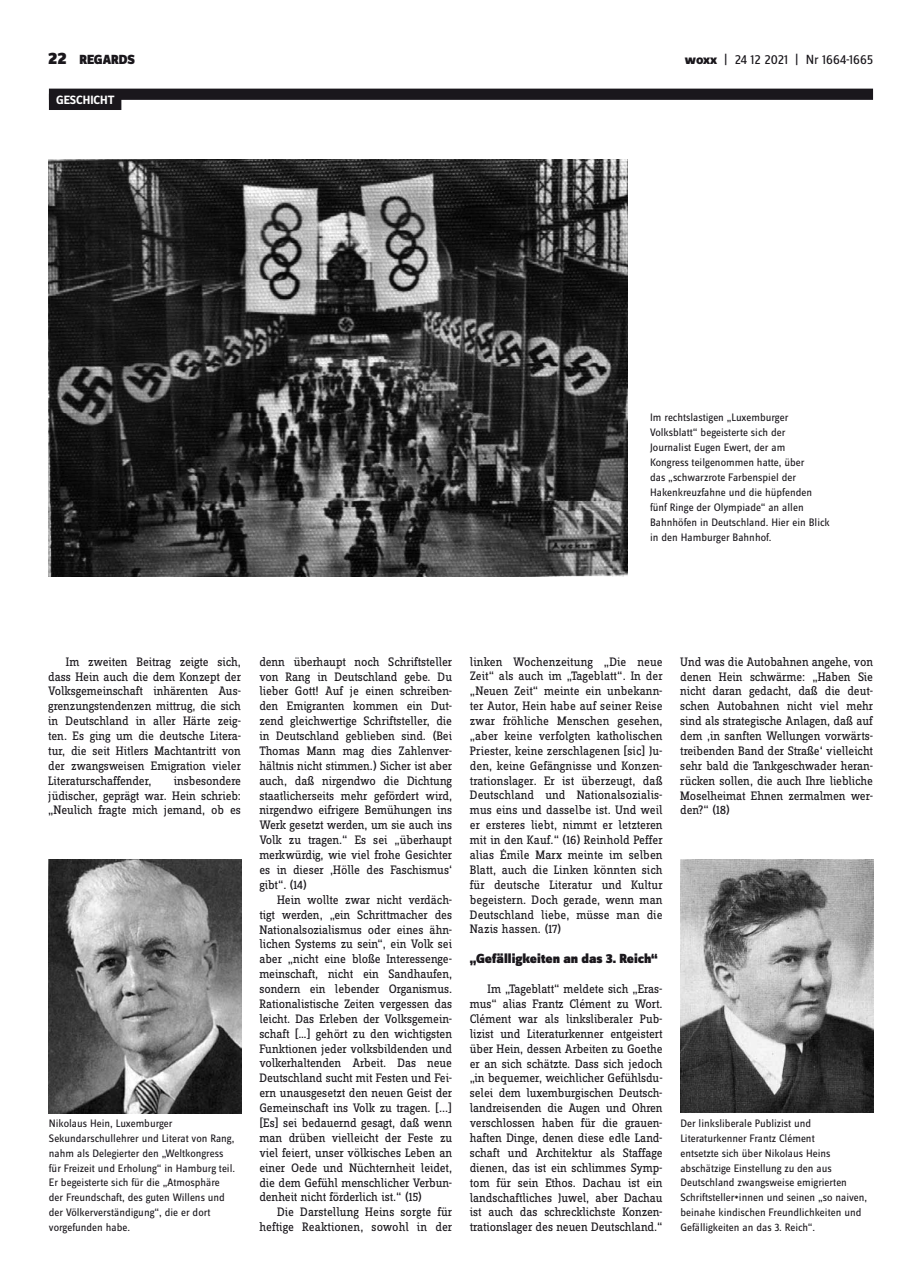
<style>
.page{position:relative;width:922px;height:1276px;background:#fff}
.page>*{position:absolute;margin:0;border:0;box-sizing:border-box;transform-origin:0 0}
.t1{font:900 13.75px "Zine Sans Dis";color:#1a171c}
.t2{font:13.75px "Zine Sans Dis";letter-spacing:-.01em;color:#1a171c}
.t3{font:12.75px/14.9px "Zine Slab Dis";letter-spacing:-.01em;color:#1a171c;text-align:justify}
.t4{font:12.75px "Zine Slab Dis";letter-spacing:.01em;color:#1a171c}
.t5{font:700 12.5px "Zine Sans Dis";color:#fff}
.t6{font:11.25px/14.9px "Zine Sans Dis";color:#1a171c}
.s1{font-size:17.5px}
.s2{font-weight:800}
</style>
<div class="page">
<div style="left:49px;top:89px;width:823px;height:11px;background:#1a171c"></div>
<div style="left:49px;top:94px;width:72px;height:16px;background:#1a171c"></div>
<img style="left:49px;top:159px;width:578px;height:417px">
<img style="left:680px;top:859px;width:192px;height:253px">
<img style="left:49px;top:859px;width:192px;height:254px">
<p class="t1" style="left:48px;top:52px;width:88px"><span class="s1">22</span> REGARDS</p>
<p class="t2" style="left:684px;top:53px;width:190px"><span class="s2">woxx</span> | 24 12 2021 | Nr 1664-1665</p>
<p class="t5" style="left:56px;top:93px;width:60px">GESCHICHT</p>
<p class="t6" style="left:650px;top:411px;width:181px">I m rechtslastigen „Luxemburger Volksblatt“ begeisterte sich der<br>Journalist Eugen Ewert, der am<br>Kongress teilgenommen hatte, über<br>das „schwarzrote Farbenspiel der Hakenkreuzfahne und die hüpfenden fünf Ringe der Olympiade“ an allen Bahnhöfen in Deutschland. Hier ein Blick in den Hamburger Bahnhof.</p>
<p class="t3" style="left:48px;top:654px;width:194px;text-indent:18px">Im zweiten Beitrag zeigte sich, dass Hein auch die dem Konzept der Volksgemeinschaft inhärenten Aus&shy;grenzungstendenzen mittrug, die sich in Deutschland in aller Härte zeig&shy;ten. Es ging um die deutsche Litera&shy;tur, die seit Hitlers Machtantritt von der zwangsweisen Emigration vieler Literaturschaffender,</p>
<p class="t3" style="left:48px;top:773px;width:194px;text-indent:125px">insbesondere jüdischer, geprägt war. Hein schrieb: „Neulich fragte mich jemand, ob es</p>
<p class="t6" style="left:49px;top:1116px;width:188px">Nikolaus Hein, Luxemburger Sekundarschullehrer und Literat von Rang, nahm als Delegierter den „Weltkongress für Freizeit und Erholung“ in Hamburg teil.<br>Er begeisterte sich für die „Atmosphäre der Freundschaft, des guten Willens und der Völkerverständigung“, die er dort vorgefunden habe.</p>
<p class="t3" style="left:259px;top:654px;width:194px">denn überhaupt noch Schriftsteller</p>
<p class="t3" style="left:259px;top:669px;width:194px">von Rang in Deutschland gebe. Du</p>
<p class="t3" style="left:259px;top:684px;width:194px">lieber Gott! Auf je einen schreiben-</p>
<p class="t3" style="left:259px;top:699px;width:194px">den Emigranten kommen ein Dut-</p>
<p class="t3" style="left:259px;top:714px;width:194px">zend gleichwertige Schriftsteller, die</p>
<p class="t3" style="left:259px;top:729px;width:194px">in Deutschland geblieben sind. (Bei</p>
<p class="t3" style="left:259px;top:744px;width:194px">Thomas Mann mag dies Zahlenver-</p>
<p class="t3" style="left:259px;top:758px;width:194px">hältnis nicht stimmen.) Sicher ist aber</p>
<p class="t3" style="left:259px;top:773px;width:194px">auch, daß nirgendwo die Dichtung</p>
<p class="t3" style="left:259px;top:788px;width:194px">staatlicherseits mehr gefördert wird,</p>
<p class="t3" style="left:259px;top:803px;width:194px">nirgendwo eifrigere Bemühungen ins</p>
<p class="t3" style="left:259px;top:818px;width:194px">Werk gesetzt werden, um sie auch ins</p>
<p class="t3" style="left:259px;top:833px;width:194px">Volk zu tragen.“ Es sei „überhaupt</p>
<p class="t3" style="left:259px;top:848px;width:194px">merkwürdig, wie viel frohe Gesichter</p>
<p class="t3" style="left:259px;top:863px;width:194px">es in dieser ‚Hölle des Faschismus‘</p>
<p class="t3" style="left:259px;top:878px;width:49px">gibt“. (14)</p>
<p class="t3" style="left:277px;top:892px;width:176px">Hein wollte zwar nicht verdäch-</p>
<p class="t3" style="left:259px;top:907px;width:194px">tigt werden, „ein Schrittmacher des</p>
<p class="t3" style="left:259px;top:922px;width:194px">Nationalsozialismus oder eines ähn-</p>
<p class="t3" style="left:259px;top:937px;width:194px">lichen Systems zu sein“, ein Volk sei</p>
<p class="t3" style="left:259px;top:952px;width:194px">aber „nicht eine bloße Interessenge-</p>
<p class="t3" style="left:259px;top:967px;width:194px">meinschaft, nicht ein Sandhaufen,</p>
<p class="t3" style="left:259px;top:982px;width:194px">sondern ein lebender Organismus.</p>
<p class="t3" style="left:259px;top:997px;width:194px">Rationalistische Zeiten vergessen das</p>
<p class="t3" style="left:259px;top:1011px;width:194px">leicht. Das Erleben der Volksgemein-</p>
<p class="t3" style="left:259px;top:1026px;width:194px">schaft […] gehört zu den wichtigsten</p>
<p class="t3" style="left:259px;top:1041px;width:194px">Funktionen jeder volksbildenden und</p>
<p class="t3" style="left:259px;top:1056px;width:194px">volkerhaltenden Arbeit. Das neue</p>
<p class="t3" style="left:259px;top:1071px;width:194px">Deutschland sucht mit Festen und Fei-</p>
<p class="t3" style="left:259px;top:1086px;width:194px">ern unausgesetzt den neuen Geist der</p>
<p class="t3" style="left:259px;top:1101px;width:194px">Gemeinschaft ins Volk zu tragen. [...]</p>
<p class="t3" style="left:259px;top:1116px;width:194px">[Es] sei bedauernd gesagt, daß wenn</p>
<p class="t3" style="left:259px;top:1130px;width:194px">man drüben vielleicht der Feste zu</p>
<p class="t3" style="left:259px;top:1145px;width:194px">viel feiert, unser völkisches Leben an</p>
<p class="t3" style="left:259px;top:1160px;width:194px">einer Oede und Nüchternheit leidet,</p>
<p class="t3" style="left:259px;top:1175px;width:194px">die dem Gefühl menschlicher Verbun-</p>
<p class="t3" style="left:259px;top:1190px;width:164px">denheit nicht förderlich ist.“ (15)</p>
<p class="t4" style="left:277px;top:1206px;width:176px">Die Darstellung Heins sorgte für</p>
<p class="t3" style="left:259px;top:1220px;width:194px">heftige Reaktionen, sowohl in der</p>
<p class="t3" style="left:469px;top:654px;width:194px">linken Wochenzeitung „Die neue Zeit“ als auch im „Tageblatt“. In der „Neuen Zeit“ meinte ein unbekann&shy;ter Autor, Hein habe auf seiner Reise zwar fröhliche Menschen gesehen, „aber keine verfolgten katholischen Priester, keine zerschlagenen [sic] Ju&shy;den, keine Gefängnisse und Konzen&shy;trationslager. Er ist überzeugt, daß Deutschland und Nationalsozialis&shy;mus eins und dasselbe ist. Und weil er ersteres liebt, nimmt er letzteren mit in den Kauf.“ (16) Reinhold Peffer alias Émile Marx meinte im selben Blatt, auch die Linken könnten sich für deutsche Literatur und Kultur begeistern. Doch gerade, wenn man Deutschland liebe, müsse man die Nazis hassen. (17)</p>
<p class="t1" style="left:469px;top:951px;width:189px">„Gefälligkeiten an das 3. Reich“</p>
<p class="t3" style="left:469px;top:982px;width:194px;text-indent:18px">Im „Tageblatt“ meldete sich „Eras&shy;mus“ alias Frantz Clément zu Wort.<br>Clément war als linksliberaler Pub&shy;lizist und Literaturkenner entgeistert über Hein, dessen Arbeiten zu Goethe er an sich schätzte. Dass sich jedoch „in bequemer, weichlicher Gefühlsdu&shy;selei dem luxemburgischen Deutsch&shy;landreisenden die Augen und Ohren verschlossen haben für die grauen&shy;haften Dinge, denen diese edle Land&shy;schaft und Architektur als Staffage dienen, das ist ein schlimmes Symp&shy;tom für sein Ethos. Dachau ist ein landschaftliches Juwel, aber Dachau ist auch das schrecklichste Konzen&shy;trationslager des neuen Deutschland.“</p>
<p class="t3" style="left:680px;top:654px;width:194px">Und was die Autobahnen angehe, von denen Hein schwärme: „Haben Sie nicht daran gedacht, daß die deut&shy;schen Autobahnen nicht viel mehr sind als strategische Anlagen, daß auf dem ‚in sanften Wellungen vorwärts&shy;treibenden Band der Straße‘ vielleicht sehr bald die Tankgeschwader heran&shy;rücken sollen, die auch Ihre liebliche Moselheimat Ehnen zermalmen wer&shy;den?“ (18)</p>
<p class="t6" style="left:680px;top:1116px;width:188px">Der linksliberale Publizist und Literaturkenner Frantz Clément<br>entsetzte sich über Nikolaus Heins abschätzige Einstellung zu den aus Deutschland zwangsweise emigrierten Schriftsteller*innen und seinen „so naiven, beinahe kindischen Freundlichkeiten und Gefälligkeiten an das 3. Reich“.</p>
</div>
